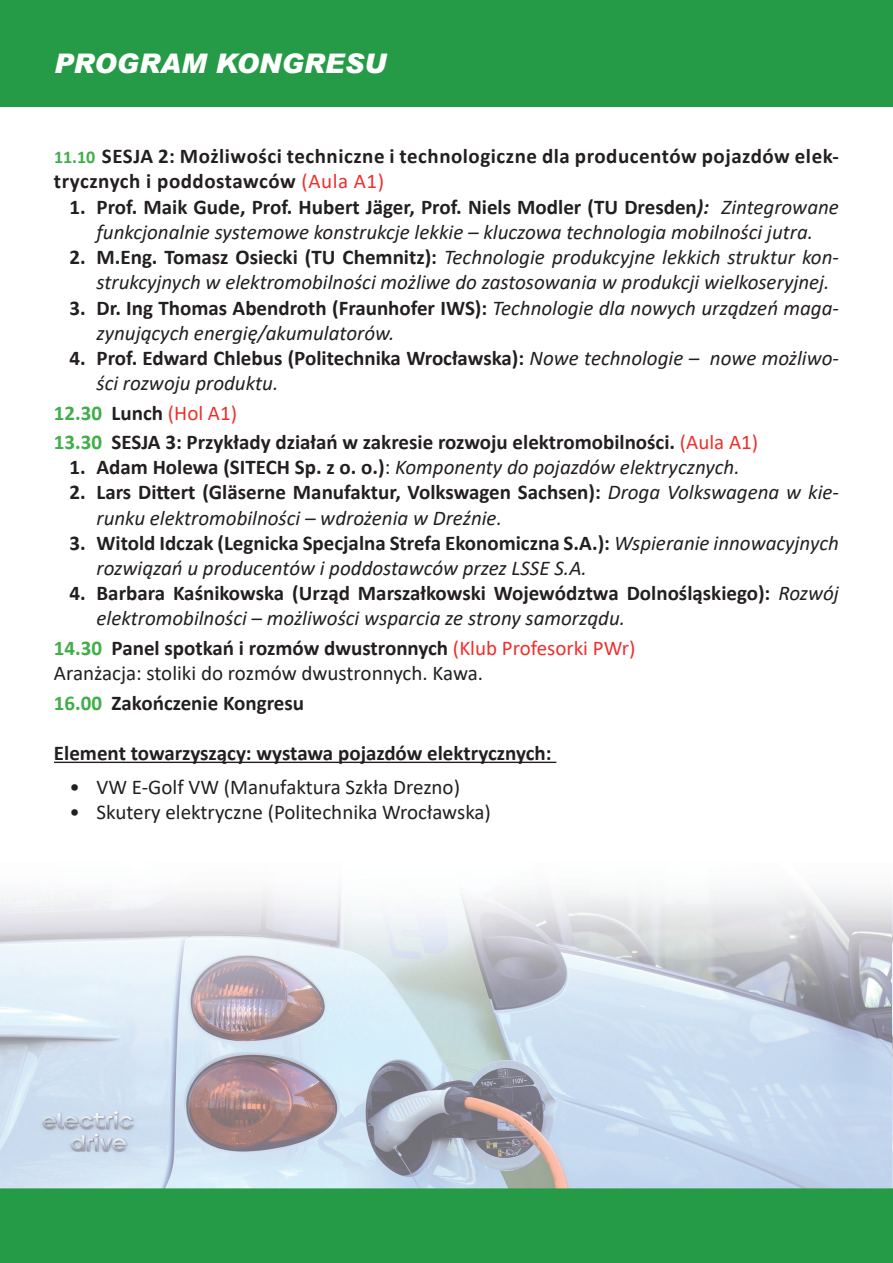
<style>
.page{position:relative;width:893px;height:1263px;background:#fff}
.page>*{position:absolute;margin:0;border:0;box-sizing:border-box;transform-origin:0 0}
.t1{font:italic 900 27px "Arial";color:#fff}
.t2{font:italic 21px/25.2px "Calibri";color:#231f20}
.t3{font:700 21px/29.4px "Calibri";color:#231f20}
.t4{font:21px/25.2px "Calibri";color:#231f20}
.t5{font:700 21px/25.2px "Calibri";letter-spacing:.025em;color:#231f20}
.s1{font-size:18px;color:#40ae49}
.s2{font-weight:400;color:#ee2f2c}
.s3{font-weight:700;font-style:normal}
.s4{font-weight:700}
.s5{color:#40ae49}
.s6{font-style:normal}
.s7{font-weight:400;font-style:italic}
.s8{font-weight:700;color:#40ae49}
.s9{color:#ee2f2c}
</style>
<div class="page">
<img style="left:0;top:761px;width:893px;height:502px">
<div style="left:0;top:0;width:893px;height:106px;background:#269b47"></div>
<hr style="left:54px;top:762px;width:502px;height:1px;background:#231f20">
<p class="t1" style="left:54px;top:47px;width:334px">PROGRAM KONGRESU</p>
<p class="t5" style="left:54px;top:143px;width:786px"><span class="s1">11.10</span> SESJA 2: Możliwości techniczne i technologiczne dla producentów pojazdów elek&shy;trycznych i poddostawców <span class="s2">(Aula A1)</span></p>
<p class="t2" style="left:70px;top:193px;width:771px;text-align:center"><span class="s3">1. Prof. Maik Gude, Prof. Hubert Jäger, Prof. Niels Modler (TU Dresden</span><span class="s4">):</span> Zintegrowane funkcjonalnie systemowe konstrukcje lekkie – kluczowa technologia mobilności jutra.</p>
<p class="t2" style="left:96px;top:244px;width:744px;text-indent:-27px"><span class="s3">2. M.Eng. Tomasz Osiecki (TU Chemnitz):</span> Technologie produkcyjne lekkich struktur kon&shy;strukcyjnych w elektromobilności możliwe do zastosowania w produkcji wielkoseryjnej.</p>
<p class="t2" style="left:96px;top:294px;width:744px;text-indent:-27px"><span class="s3">3. Dr. Ing Thomas Abendroth (Fraunhofer IWS):</span> Technologie dla nowych urządzeń maga&shy;zynujących energię/akumulatorów.</p>
<p class="t2" style="left:97px;top:344px;width:744px;text-indent:-27px"><span class="s3">4. Prof. Edward Chlebus (Politechnika Wrocławska):</span> Nowe technologie – nowe możliwo&shy;ści rozwoju produktu.</p>
<p class="t3" style="left:54px;top:398px;width:706px"><span class="s5">12.30</span> Lunch <span class="s2">(Hol A1)<br></span><span class="s5">13.30</span> SESJA 3: Przykłady działań w zakresie rozwoju elektromobilności. <span class="s2">(Aula A1)</span></p>
<p class="t2" style="left:69px;top:454px;width:672px"><span class="s3">1. Adam Holewa (SITECH Sp. z o. o.)</span><span class="s6">:</span> Komponenty do pojazdów elektrycznych.</p>
<p class="t2" style="left:97px;top:479px;width:744px;text-indent:-27px"><span class="s3">2. Lars Dittert (Gläserne Manufaktur, Volkswagen Sachsen):</span> Droga Volkswagena w kie&shy;runku elektromobilności – wdrożenia w Dreźnie.</p>
<p class="t2" style="left:97px;top:529px;width:744px;text-indent:-27px"><span class="s3">3. Witold Idczak (Legnicka Specjalna Strefa Ekonomiczna S.A.):</span> Wspieranie innowacyjnych rozwiązań u producentów i poddostawców przez LSSE S.A.</p>
<p class="t3" style="left:96px;top:580px;width:744px;line-height:25.2px;text-indent:-27px">4. Barbara Kaśnikowska (Urząd Marszałkowski Województwa Dolnośląskiego): <span class="s7">Rozwój elektromobilności – możliwości wsparcia ze strony samorządu.</span></p>
<p class="t4" style="left:54px;top:635px;width:583px"><span class="s8">14.30</span> <span class="s4">Panel spotkań i rozmów dwustronnych</span> <span class="s9">(Klub Profesorki PWr)<br></span>Aranżacja: stoliki do rozmów dwustronnych. Kawa.</p>
<p class="t3" style="left:54px;top:687px;width:252px"><span class="s5">16.00</span> Zakończenie Kongresu</p>
<p class="t3" style="left:54px;top:738px;width:499px">Element towarzyszący: wystawa pojazdów elektrycznych:</p>
<p class="t4" style="left:69px;top:773px;width:392px">• VW E-Golf VW (Manufaktura Szkła Drezno)</p>
<p class="t4" style="left:69px;top:799px;width:423px">• Skutery elektryczne (Politechnika Wrocławska)</p>
</div>
